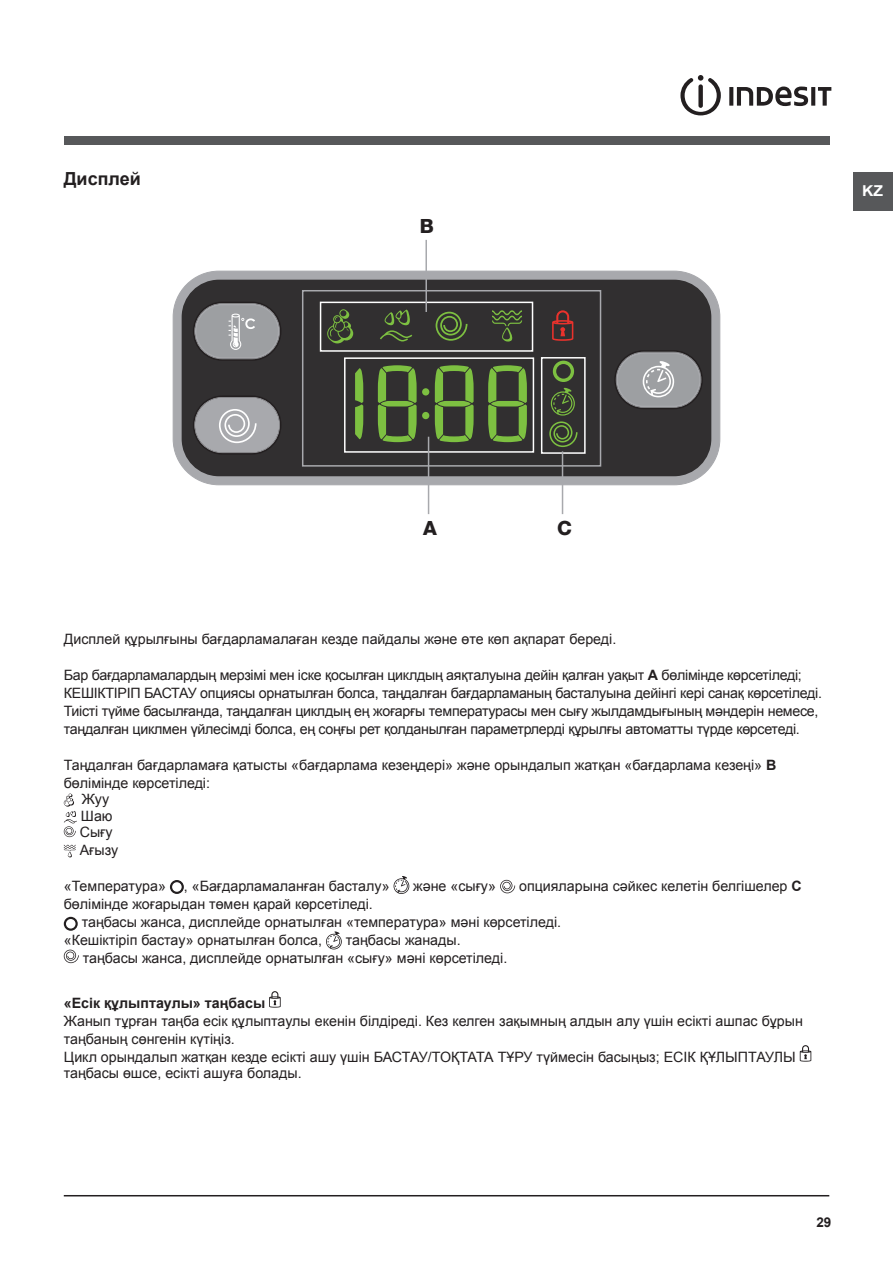
<style>
.page{position:relative;width:893px;height:1263px;background:#fff}
.page>*{position:absolute;margin:0;border:0;box-sizing:border-box;transform-origin:0 0}
.t1{font:800 19.5px "Helvetica Neue";color:#231f20}
.t2{font:700 18px "Arial";color:#231f20}
.t3{font:700 15px "Arial";color:#fff;scale:1.05 1}
.t4{font:14.25px/18px "Arial";color:#231f20}
.t5{font:14.25px/18px "Arial";letter-spacing:-.02em;color:#231f20}
.t6{font:700 14.25px "Arial";color:#231f20}
.t7{font:700 13.5px "Arial";color:#231f20}
.s1{font-weight:700}
</style>
<div class="page">
<hr style="left:64px;top:1195px;width:765px;height:1px;background:#231f20">
<div style="left:64px;top:136px;width:765px;height:9px;background:#57585a"></div>
<div style="left:853px;top:172px;width:40px;height:38px;background:#57585a"></div>
<svg style="left:680px;top:75px;width:41px;height:40px"></svg>
<svg style="left:729px;top:87px;width:4px;height:19px"></svg>
<svg style="left:737px;top:87px;width:71px;height:19px"></svg>
<svg style="left:811px;top:87px;width:4px;height:19px"></svg>
<svg style="left:818px;top:87px;width:13px;height:19px"></svg>
<svg style="left:64px;top:793px;width:13px;height:44px"></svg>
<svg style="left:64px;top:845px;width:12px;height:12px"></svg>
<svg style="left:170px;top:880px;width:14px;height:14px"></svg>
<svg style="left:394px;top:876px;width:15px;height:18px"></svg>
<svg style="left:500px;top:880px;width:15px;height:13px"></svg>
<svg style="left:64px;top:917px;width:14px;height:14px"></svg>
<svg style="left:326px;top:931px;width:16px;height:18px"></svg>
<svg style="left:64px;top:950px;width:15px;height:13px"></svg>
<svg style="left:269px;top:991px;width:12px;height:16px"></svg>
<svg style="left:800px;top:1045px;width:11px;height:16px"></svg>
<div style="left:173px;top:271px;width:547px;height:214px;background:#a8a9ad;border-radius:46px"></div>
<div style="left:173px;top:271px;width:547px;height:214px;border:1px solid #a8a9ad;border-radius:46px"></div>
<div style="left:182px;top:280px;width:529px;height:196px;background:#312f30;border-radius:37px"></div>
<svg style="left:194px;top:302px;width:87px;height:58px"></svg>
<div style="left:193px;top:302px;width:88px;height:59px;border:2px solid #231f20;border-radius:29px"></div>
<div style="left:196px;top:305px;width:83px;height:53px;background:#9d9fa2;border-radius:27px"></div>
<div style="left:195px;top:304px;width:84px;height:55px;border:2px solid #a8a9ad;border-radius:27px"></div>
<svg style="left:194px;top:396px;width:87px;height:58px"></svg>
<div style="left:193px;top:395px;width:88px;height:60px;border:2px solid #231f20;border-radius:29px"></div>
<div style="left:196px;top:398px;width:83px;height:54px;background:#a8a9ad;border-radius:27px"></div>
<div style="left:195px;top:398px;width:84px;height:54px;border:2px solid #a8a9ad;border-radius:27px"></div>
<svg style="left:436px;top:312px;width:31px;height:29px"></svg>
<svg style="left:553px;top:361px;width:21px;height:21px"></svg>
<svg style="left:552px;top:310px;width:21px;height:31px"></svg>
<svg style="left:549px;top:388px;width:28px;height:59px"></svg>
<svg style="left:327px;top:309px;width:26px;height:34px"></svg>
<svg style="left:380px;top:309px;width:32px;height:32px"></svg>
<svg style="left:492px;top:310px;width:30px;height:32px"></svg>
<svg style="left:378px;top:365px;width:39px;height:77px"></svg>
<svg style="left:488px;top:365px;width:39px;height:77px"></svg>
<svg style="left:435px;top:365px;width:39px;height:77px"></svg>
<div style="left:422px;top:388px;width:7px;height:7px;background:#7dc041;border-radius:50%"></div>
<div style="left:422px;top:412px;width:7px;height:7px;background:#7dc041;border-radius:50%"></div>
<svg style="left:355px;top:368px;width:8px;height:71px"></svg>
<svg style="left:219px;top:409px;width:38px;height:34px"></svg>
<svg style="left:229px;top:314px;width:26px;height:36px"></svg>
<div style="left:302px;top:290px;width:299px;height:177px;border:2px solid #a8a9ad"></div>
<svg style="left:615px;top:351px;width:87px;height:58px"></svg>
<div style="left:614px;top:350px;width:89px;height:59px;border:2px solid #231f20;border-radius:29px"></div>
<div style="left:617px;top:353px;width:83px;height:53px;background:#9d9fa2;border-radius:27px"></div>
<div style="left:616px;top:352px;width:85px;height:55px;border:2px solid #a8a9ad;border-radius:27px"></div>
<svg style="left:643px;top:361px;width:31px;height:36px"></svg>
<div style="left:344px;top:357px;width:190px;height:96px;border:2px solid #fff"></div>
<div style="left:320px;top:302px;width:213px;height:50px;border:2px solid #fff"></div>
<hr style="left:425px;top:240px;width:2px;height:72px;background:#a8a9ad">
<div style="left:541px;top:357px;width:45px;height:97px;border:2px solid #fff"></div>
<hr style="left:562px;top:451px;width:1px;height:63px;background:#a8a9ad">
<hr style="left:428px;top:437px;width:1px;height:77px;background:#a8a9ad">
<p class="t2" style="left:64px;top:167px;width:79px">Дисплей</p>
<h1 class="t1" style="left:420px;top:214px;width:16px">B</h1>
<p class="t3" style="left:862px;top:181px;width:21px">KZ</p>
<h1 class="t1" style="left:423px;top:517px;width:15px">A</h1>
<h1 class="t1" style="left:557px;top:517px;width:16px">C</h1>
<p class="t4" style="left:64px;top:630px;width:554px">Дисплей құрылғыны бағдарламалаған кезде пайдалы және өте көп ақпарат береді.</p>
<p class="t5" style="left:64px;top:666px;width:760px">Бар бағдарламалардың мерзімі мен іске қосылған циклдың аяқталуына дейін қалған уақыт <span class="s1">A</span> бөлімінде көрсетіледі; КЕШІКТІРІП БАСТАУ опциясы орнатылған болса, таңдалған бағдарламаның басталуына дейінгі кері санақ көрсетіледі.<br>Тиісті түйме басылғанда, таңдалған циклдың ең жоғарғы температурасы мен сығу жылдамдығының мәндерін немесе, таңдалған циклмен үйлесімді болса, ең соңғы рет қолданылған параметрлерді құрылғы автоматты түрде көрсетеді.</p>
<p class="t4" style="left:64px;top:756px;width:714px">Таңдалған бағдарламаға қатысты «бағдарлама кезеңдері» және орындалып жатқан «бағдарлама кезеңі» <span class="s1">B </span>бөлімінде көрсетіледі:</p>
<p class="t4" style="left:80px;top:791px;width:34px;line-height:16.5px">Жуу<br>Шаю<br>Сығу</p>
<p class="t4" style="left:80px;top:841px;width:40px">Ағызу</p>
<p class="t4" style="left:64px;top:877px;width:104px">«Температура»</p>
<p class="t4" style="left:184px;top:877px;width:207px">, «Бағдарламаланған басталу»</p>
<p class="t4" style="left:413px;top:877px;width:84px">және «сығу»</p>
<p class="t4" style="left:519px;top:877px;width:284px">опцияларына сәйкес келетін белгішелер <span class="s1">C</span></p>
<p class="t4" style="left:64px;top:895px;width:311px">бөлімінде жоғарыдан төмен қарай көрсетіледі.</p>
<p class="t4" style="left:82px;top:913px;width:481px">таңбасы жанса, дисплейде орнатылған «температура» мәні көрсетіледі.</p>
<p class="t4" style="left:64px;top:931px;width:260px">«Кешіктіріп бастау» орнатылған болса,</p>
<p class="t4" style="left:83px;top:931px;width:426px;text-indent:263px">таңбасы жанады. таңбасы жанса, дисплейде орнатылған «сығу» мәні көрсетіледі.</p>
<p class="t6" style="left:64px;top:993px;width:203px">«Есік құлыптаулы» таңбасы</p>
<p class="t4" style="left:64px;top:1012px;width:741px">Жанып тұрған таңба есік құлыптаулы екенін білдіреді. Кез келген зақымның алдын алу үшін есікті ашпас бұрын таңбаның сөнгенін күтіңіз.<br>Цикл орындалып жатқан кезде есікті ашу үшін БАСТАУ/ТОҚТАТА ТҰРУ түймесін басыңыз; ЕСІК ҚҰЛЫПТАУЛЫ</p>
<p class="t4" style="left:64px;top:1064px;width:239px">таңбасы өшсе, есікті ашуға болады.</p>
<p class="t7" style="left:816px;top:1213px;width:17px">29</p>
</div>
